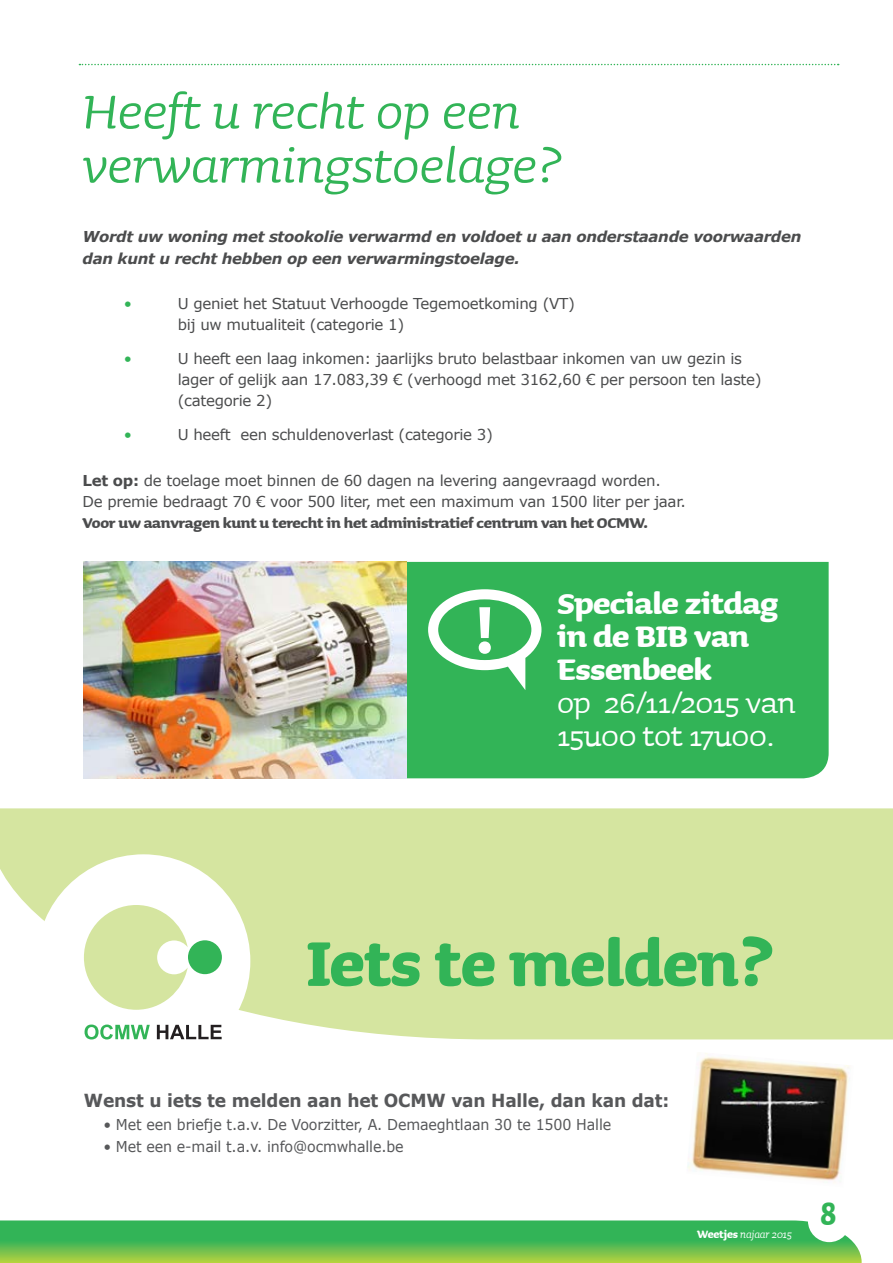
<style>
.page{position:relative;width:893px;height:1263px;background:#fff}
.page>*{position:absolute;margin:0;border:0;box-sizing:border-box;transform-origin:0 0}
.t1{font:700 80.4px "Sauna";letter-spacing:-.01em;color:#32b457;scale:.95 1}
.t2{font:italic 63px/54px "Sauna";letter-spacing:-.01em;color:#32b457}
.t3{font:700 39px "Sauna";color:#32b457;scale:.85 1}
.t4{font:700 37.5px/33px "Sauna";letter-spacing:-.015em;color:#fff}
.t5{font:37.5px/33px "Sauna";letter-spacing:-.015em;color:#fff}
.t6{font:700 18px "Sauna";letter-spacing:-.015em;color:#4b4c4d}
.t7{font:700 18px "Verdana";letter-spacing:-.01em;color:#57585a;scale:.95 1}
.t8{font:15px/21px "Verdana";letter-spacing:-.02em;color:#4b4c4d}
.t9{font:italic 700 15px/22.5px "Verdana";letter-spacing:-.02em;color:#4b4c4d}
.t10{font:15px "Verdana";letter-spacing:-.01em;color:#57585a;scale:.95 1}
.t11{font:15px "Verdana";color:#32b457}
.t12{font:italic 13.5px "Sauna";letter-spacing:-.01em;color:#fff;scale:.95 1}
.s1{font-weight:700}
.s2{font-weight:700;font-style:normal}
</style>
<div class="page">
<div style="left:406px;top:562px;width:423px;height:216px;background:#32b457"></div>
<img style="left:84px;top:562px;width:322px;height:216px">
<div style="left:0;top:808px;width:893px;height:231px;background:#d5e5a0"></div>
<div style="left:37px;top:854px;width:213px;height:214px;background:#fff;border-radius:50%"></div>
<svg style="left:85px;top:1024px;width:65px;height:15px"></svg>
<svg style="left:157px;top:1025px;width:65px;height:14px"></svg>
<svg style="left:84px;top:905px;width:104px;height:105px"></svg>
<div style="left:188px;top:940px;width:34px;height:34px;background:#32b457;border-radius:50%"></div>
<svg style="left:79px;top:64px;width:760px;height:1px"></svg>
<svg style="left:0;top:1220px;width:862px;height:43px;background:#5bbd54"></svg>
<div style="left:808px;top:1199px;width:42px;height:43px;background:#fff;border-radius:50%"></div>
<img style="left:687px;top:1053px;width:162px;height:130px">
<svg style="left:428px;top:589px;width:113px;height:101px"></svg>
<div style="left:479px;top:641px;width:12px;height:13px;background:#fff;border-radius:50%"></div>
<h2 class="t2" style="left:83px;top:80px;width:481px">Heeft u recht op een verwarmingstoelage?</h2>
<p class="t9" style="left:83px;top:225px;width:720px">Wordt uw woning met stookolie verwarmd en voldoet u aan onderstaande voorwaarden dan kunt u recht hebben op een verwarmingstoelage.</p>
<p class="t11" style="left:124px;top:294px;width:10px">•</p>
<p class="t8" style="left:178px;top:293px;width:399px">U geniet het Statuut Verhoogde Tegemoetkoming (VT) bij uw mutualiteit (categorie 1)</p>
<p class="t11" style="left:124px;top:349px;width:10px">•</p>
<p class="t8" style="left:178px;top:348px;width:585px">U heeft een laag inkomen: jaarlijks bruto belastbaar inkomen van uw gezin is lager of gelijk aan 17.083,39 € (verhoogd met 3162,60 € per persoon ten laste) (categorie 2)</p>
<p class="t11" style="left:124px;top:425px;width:10px">•</p>
<p class="t8" style="left:178px;top:424px;width:317px">U heeft een schuldenoverlast (categorie 3)</p>
<p class="t8" style="left:83px;top:470px;width:605px"><span class="s1">Let op:</span> de toelage moet binnen de 60 dagen na levering aangevraagd worden.<br>De premie bedraagt 70 € voor 500 liter, met een maximum van 1500 liter per jaar.</p>
<p class="t6" style="left:83px;top:512px;width:567px">Voor uw aanvragen kunt u terecht in het administratief centrum van het OCMW.</p>
<h3 class="t4" style="left:557px;top:585px;width:223px">Speciale zitdag in de BIB van<br>Essenbeek</h3>
<h3 class="t5" style="left:557px;top:685px;width:240px">op 26/11/2015 van<br>15u00 tot 17u00.</h3>
<h1 class="t1" style="left:306px;top:912px;width:493px">Iets te melden?</h1>
<p class="t7" style="left:84px;top:1089px;width:618px">Wenst u iets te melden aan het OCMW van Halle, dan kan dat:</p>
<p class="t10" style="left:103px;top:1114px;width:536px">• Met een briefje t.a.v. De Voorzitter, A. Demaeghtlaan 30 te 1500 Halle</p>
<p class="t10" style="left:103px;top:1137px;width:317px">• Met een e-mail t.a.v. info@ocmwhalle.be</p>
<p class="t12" style="left:697px;top:1225px;width:101px"><span class="s2">Weetjes</span> najaar 2015</p>
<h3 class="t3" style="left:820px;top:1190px;width:20px">8</h3>
</div>
